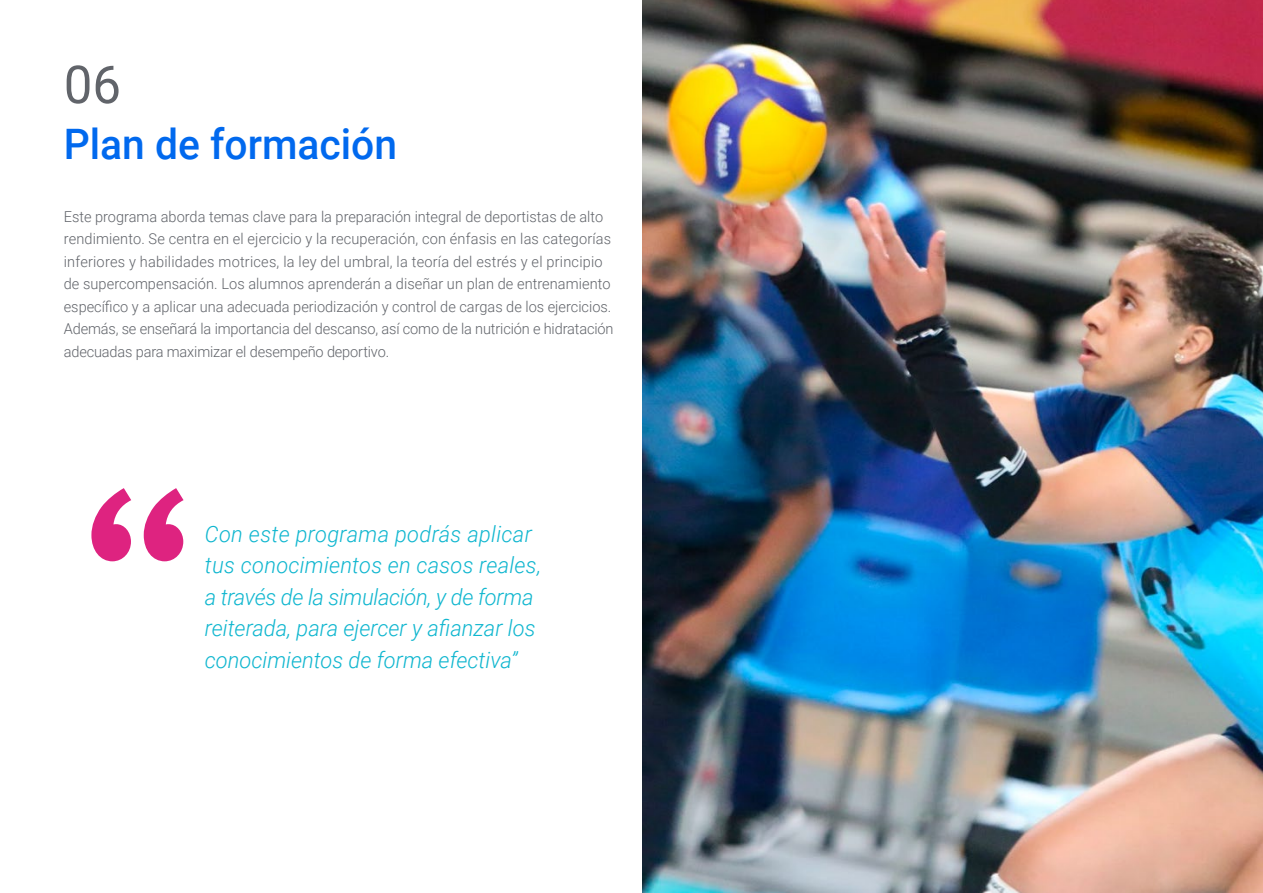
<style>
.page{position:relative;width:1263px;height:893px;background:#fff}
.page>*{position:absolute;margin:0;border:0;box-sizing:border-box;transform-origin:0 0}
.t1{font:52.5px "Roboto";color:#61646a}
.t2{font:500 42px "Roboto";color:#0169ee}
.t3{font:italic 300 22.5px/31.5px "Roboto";color:#0fb6cf}
.t4{font:300 15px/22.5px "Roboto";color:#61646a}
</style>
<div class="page">
<svg style="left:91px;top:488px;width:93px;height:73px"></svg>
<img style="left:642px;top:0;width:621px;height:893px">
<h1 class="t1" style="left:64px;top:48px;width:59px">06</h1>
<h2 class="t2" style="left:64px;top:115px;width:335px">Plan de formación</h2>
<p class="t4" style="left:64px;top:204px;width:551px">Este programa aborda temas clave para la preparación integral de deportistas de alto rendimiento. Se centra en el ejercicio y la recuperación, con énfasis en las categorías inferiores y habilidades motrices, la ley del umbral, la teoría del estrés y el principio de supercompensación. Los alumnos aprenderán a diseñar un plan de entrenamiento específico y a aplicar una adecuada periodización y control de cargas de los ejercicios.<br>Además, se enseñará la importancia del descanso, así como de la nutrición e hidratación adecuadas para maximizar el desempeño deportivo.</p>
<h3 class="t3" style="left:205px;top:517px;width:338px">Con este programa podrás aplicar tus conocimientos en casos reales, a través de la simulación, y de forma reiterada, para ejercer y afianzar los conocimientos de forma efectiva”</h3>
</div>
